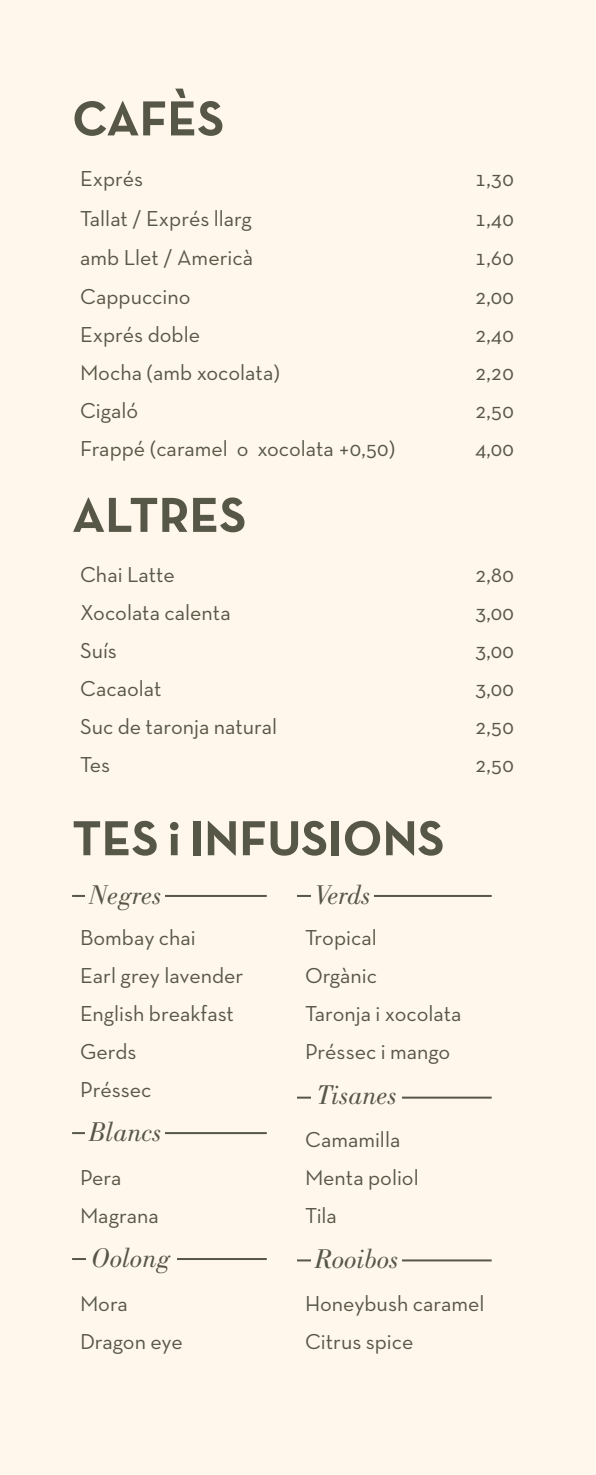
<style>
.page{position:relative;width:596px;height:1475px;background:#fff}
.page>*{position:absolute;margin:0;border:0;box-sizing:border-box;transform-origin:0 0}
.t1{font:700 50px "Neutra Text TF";color:#575747}
.t2{font:italic 28px "Bodoni Std";color:#575747}
.t3{font:22px/38px "Neutra Text TF";color:#575747}
</style>
<div class="page">
<div style="left:0;top:0;width:595px;height:1474px;background:#fff7ec"></div>
<hr style="left:72px;top:894px;width:194px;height:2px;background:#575747">
<hr style="left:72px;top:1131px;width:194px;height:2px;background:#575747">
<hr style="left:72px;top:1257px;width:194px;height:2px;background:#575747">
<hr style="left:297px;top:894px;width:194px;height:2px;background:#575747">
<hr style="left:297px;top:1096px;width:194px;height:2px;background:#575747">
<hr style="left:297px;top:1259px;width:194px;height:2px;background:#575747">
<div style="left:86px;top:883px;width:79px;height:20px;background:#fff7ec"></div>
<div style="left:86px;top:1120px;width:79px;height:20px;background:#fff7ec"></div>
<div style="left:86px;top:1246px;width:90px;height:20px;background:#fff7ec"></div>
<div style="left:311px;top:883px;width:62px;height:20px;background:#fff7ec"></div>
<div style="left:311px;top:1084px;width:91px;height:19px;background:#fff7ec"></div>
<div style="left:311px;top:1248px;width:91px;height:19px;background:#fff7ec"></div>
<h1 class="t1" style="left:72px;top:87px;width:154px">CAFÈS</h1>
<p class="t3" style="left:80px;top:159px;width:65px">Exprés</p>
<p class="t3" style="left:475px;top:159px;width:40px">1,30</p>
<p class="t3" style="left:80px;top:199px;width:173px">Tallat / Exprés llarg</p>
<p class="t3" style="left:475px;top:199px;width:40px">1,40</p>
<p class="t3" style="left:80px;top:238px;width:174px">amb Llet / Americà</p>
<p class="t3" style="left:475px;top:238px;width:40px">1,60</p>
<p class="t3" style="left:80px;top:276px;width:112px">Cappuccino</p>
<p class="t3" style="left:475px;top:276px;width:40px">2,00</p>
<p class="t3" style="left:80px;top:315px;width:121px">Exprés doble</p>
<p class="t3" style="left:475px;top:315px;width:40px">2,40</p>
<p class="t3" style="left:80px;top:353px;width:201px">Mocha (amb xocolata)</p>
<p class="t3" style="left:475px;top:353px;width:40px">2,20</p>
<p class="t3" style="left:80px;top:391px;width:60px">Cigaló</p>
<p class="t3" style="left:475px;top:391px;width:40px">2,50</p>
<p class="t3" style="left:80px;top:429px;width:316px">Frappé (caramel o xocolata +0,50)</p>
<p class="t3" style="left:475px;top:429px;width:40px">4,00</p>
<h1 class="t1" style="left:72px;top:483px;width:176px">ALTRES</h1>
<p class="t3" style="left:80px;top:554px;width:96px">Chai Latte</p>
<p class="t3" style="left:475px;top:554px;width:40px">2,80</p>
<p class="t3" style="left:80px;top:592px;width:152px">Xocolata calenta</p>
<p class="t3" style="left:475px;top:592px;width:40px">3,00</p>
<p class="t3" style="left:80px;top:631px;width:38px">Suís</p>
<p class="t3" style="left:475px;top:631px;width:40px">3,00</p>
<p class="t3" style="left:80px;top:669px;width:83px">Cacaolat</p>
<p class="t3" style="left:475px;top:669px;width:40px">3,00</p>
<p class="t3" style="left:80px;top:707px;width:198px">Suc de taronja natural</p>
<p class="t3" style="left:475px;top:707px;width:40px">2,50</p>
<p class="t3" style="left:80px;top:745px;width:31px">Tes</p>
<p class="t3" style="left:475px;top:745px;width:40px">2,50</p>
<h1 class="t1" style="left:72px;top:806px;width:373px">TES i INFUSIONS</h1>
<p class="t2" style="left:89px;top:878px;width:74px">Negres</p>
<p class="t3" style="left:80px;top:918px;width:165px">Bombay chai<br>Earl grey lavender<br>English breakfast<br>Gerds<br>Préssec</p>
<p class="t2" style="left:89px;top:1115px;width:75px">Blancs</p>
<p class="t3" style="left:80px;top:1157px;width:80px">Pera<br>Magrana</p>
<p class="t2" style="left:91px;top:1241px;width:81px">Oolong</p>
<p class="t3" style="left:80px;top:1283px;width:104px">Mora<br>Dragon eye</p>
<p class="t2" style="left:314px;top:878px;width:58px">Verds</p>
<p class="t3" style="left:305px;top:918px;width:158px">Tropical<br>Orgànic<br>Taronja i xocolata<br>Préssec i mango</p>
<p class="t2" style="left:316px;top:1078px;width:82px">Tisanes</p>
<p class="t3" style="left:305px;top:1119px;width:115px">Camamilla<br>Menta poliol<br>Tila</p>
<p class="t2" style="left:315px;top:1242px;width:85px">Rooibos</p>
<p class="t3" style="left:305px;top:1283px;width:181px">Honeybush caramel<br>Citrus spice</p>
</div>
